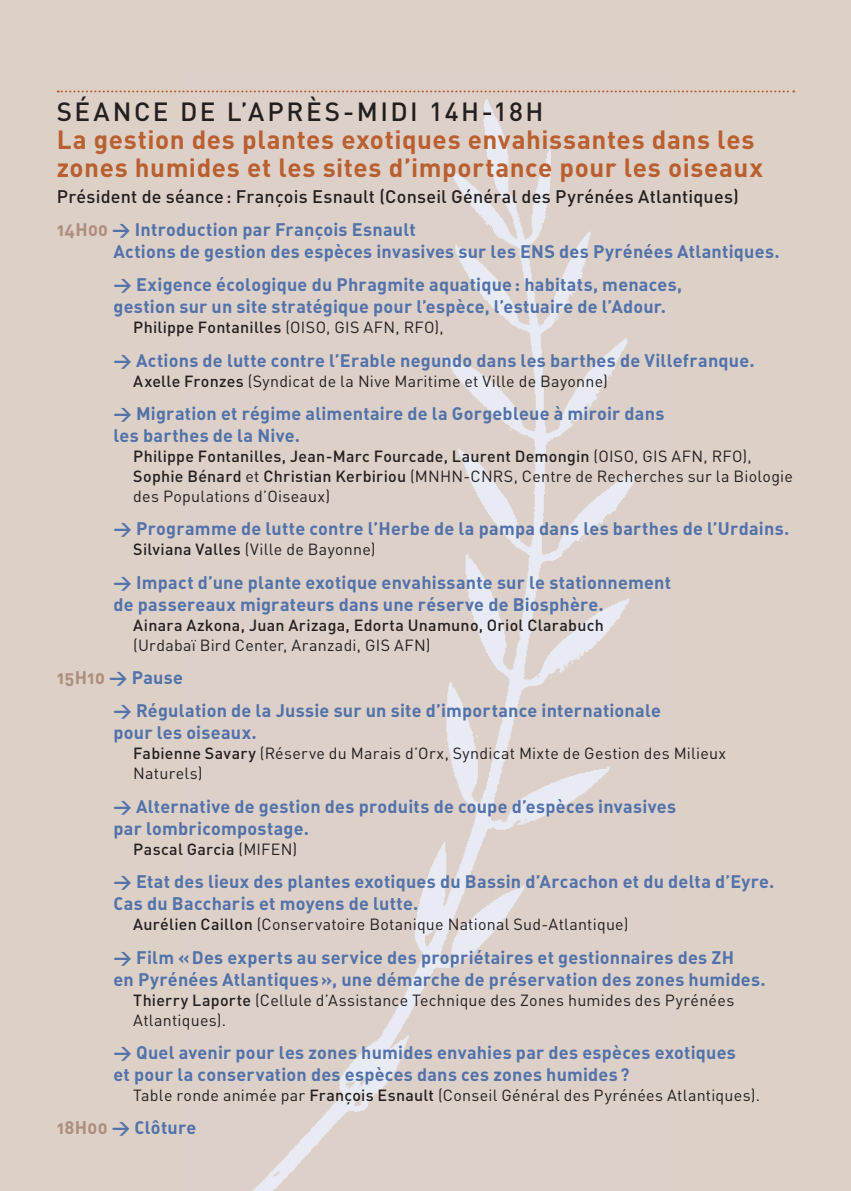
<style>
.page{position:relative;width:851px;height:1191px;background:#fff}
.page>*{position:absolute;margin:0;border:0;box-sizing:border-box;transform-origin:0 0}
.gros_titre{font:700 26px/28px "DIN";letter-spacing:.02em;color:#b95f30}
.horaires-sans_filet{font:500 26px "DIN";letter-spacing:.095em;color:#231f20}
.horaire-titre{font:18px/22px "DIN Bold Alternate";letter-spacing:.01em;color:#5172aa}
.intervenant{font:500 18px "DIN";letter-spacing:.01em;color:#231f20}
.intervenant-2{font:16px/20px "DIN";letter-spacing:.015em;color:#231f20}
.intervenant-3{font:500 16px/20px "DIN";letter-spacing:.02em;color:#231f20}
.s1{color:#ad8d7e}
.s2{font-weight:400}
.s3{font-weight:500}
</style>
<div class="page">
<div style="left:0;top:0;width:850px;height:1191px;background:#ddd0c7"></div>
<img style="left:183px;top:92px;width:488px;height:1099px">
<svg style="left:58px;top:90px;width:736px;height:2px"></svg>
<p class="horaires-sans_filet" style="left:57px;top:95px;width:488px">Séance de l’après-midi 14h-18h</p>
<p class="gros_titre" style="left:57px;top:124px;width:707px">La gestion des plantes exotiques envahissantes dans les zones humides et les sites d’importance pour les oiseaux</p>
<p class="intervenant" style="left:57px;top:184px;width:683px">Président de séance: François Esnault (Conseil Général des Pyrénées Atlantiques)</p>
<p class="horaire-titre" style="left:57px;top:218px;width:360px"><span class="s1">14h00</span> &gt; Introduction par François Esnault</p>
<p class="horaire-titre" style="left:113px;top:240px;width:667px">Actions de gestion des espèces invasives sur les ENS des Pyrénées Atlantiques.</p>
<p class="horaire-titre" style="left:113px;top:273px;width:570px">&gt; Exigence écologique du Phragmite aquatique: habitats, menaces, gestion sur un site stratégique pour l’espèce, l’estuaire de l’Adour.</p>
<p class="intervenant-3" style="left:133px;top:317px;width:312px">Philippe Fontanilles <span class="s2">(OISO, GIS AFN, RFO),</span></p>
<p class="horaire-titre" style="left:113px;top:348px;width:642px">&gt; Actions de lutte contre l’Erable negundo dans les barthes de Villefranque.</p>
<p class="intervenant-2" style="left:133px;top:370px;width:476px"><span class="s3">Axelle Fronzes</span> (Syndicat de la Nive Maritime et Ville de Bayonne)</p>
<p class="horaire-titre" style="left:113px;top:402px;width:552px">&gt; Migration et régime alimentaire de la Gorgebleue à miroir dans les barthes de la Nive.</p>
<p class="intervenant-2" style="left:133px;top:446px;width:661px"><span class="s3">Philippe Fontanilles, Jean-Marc Fourcade, Laurent Demongin</span> (OISO, GIS AFN, RFO),<br><span class="s3">Sophie Bénard</span> et <span class="s3">Christian Kerbiriou</span> (MNHN-CNRS, Centre de Recherches sur la Biologie des Populations d’Oiseaux)</p>
<p class="horaire-titre" style="left:113px;top:517px;width:677px">&gt; Programme de lutte contre l’Herbe de la pampa dans les barthes de l’Urdains.</p>
<p class="intervenant-2" style="left:133px;top:539px;width:244px"><span class="s3">Silviana Valles</span> (Ville de Bayonne)</p>
<p class="horaire-titre" style="left:113px;top:570px;width:559px">&gt; Impact d’une plante exotique envahissante sur le stationnement de passereaux migrateurs dans une réserve de Biosphère.</p>
<p class="intervenant-3" style="left:133px;top:614px;width:472px">Ainara Azkona, Juan Arizaga, Edorta U namuno, Oriol Clarabuch <span class="s2">(Urdabaï Bird Center, Aranzadi, GIS AFN)</span></p>
<p class="horaire-titre" style="left:57px;top:666px;width:128px"><span class="s1">15h10</span> &gt; Pause</p>
<p class="horaire-titre" style="left:113px;top:699px;width:549px">&gt; Régulation de la Jussie sur un site d’importance internationale pour les oiseaux.</p>
<p class="intervenant-2" style="left:133px;top:743px;width:594px"><span class="s3">Fabienne Savary</span> (Réserve du Marais d’Orx, Syndicat Mixte de Gestion des Milieux<br>Naturels)</p>
<p class="horaire-titre" style="left:113px;top:794px;width:564px">&gt; Alternative de gestion des produits de coupe d’espèces invasives par lombricompostage.</p>
<p class="intervenant-3" style="left:133px;top:838px;width:165px">Pascal Garcia <span class="s2">(MIFEN)</span></p>
<p class="horaire-titre" style="left:113px;top:870px;width:662px">&gt; Etat des lieux des plantes exotiques du Bassin d’Arcachon et du delta d’Eyre.<br>Cas du Baccharis et moyens de lutte.</p>
<p class="intervenant-2" style="left:133px;top:914px;width:496px"><span class="s3">Aurélien Caillon</span> (Conservatoire Botanique National Sud-Atlantique)</p>
<p class="horaire-titre" style="left:113px;top:945px;width:653px">&gt; Film «Des experts au service des propriétaires et gestionnaires des ZH<br>en Pyrénées Atlantiques», une démarche de préservation des zones humides.</p>
<p class="intervenant-2" style="left:133px;top:989px;width:602px"><span class="s3">Thierry Laporte</span> (Cellule d’Assistance Technique des Zones humides des Pyrénées<br>Atlantiques).</p>
<p class="horaire-titre" style="left:113px;top:1040px;width:624px">&gt; Quel avenir pour les zones humides envahies par des espèces exotiques et pour la conservation des espèces dans ces zones humides?</p>
<p class="intervenant-2" style="left:133px;top:1084px;width:628px">Table ronde animée par <span class="s3">François Esnault</span> (Conseil Général des Pyrénées Atlantiques).</p>
<p class="horaire-titre" style="left:57px;top:1116px;width:141px"><span class="s1">18h00</span> &gt; Clôture</p>
</div>
